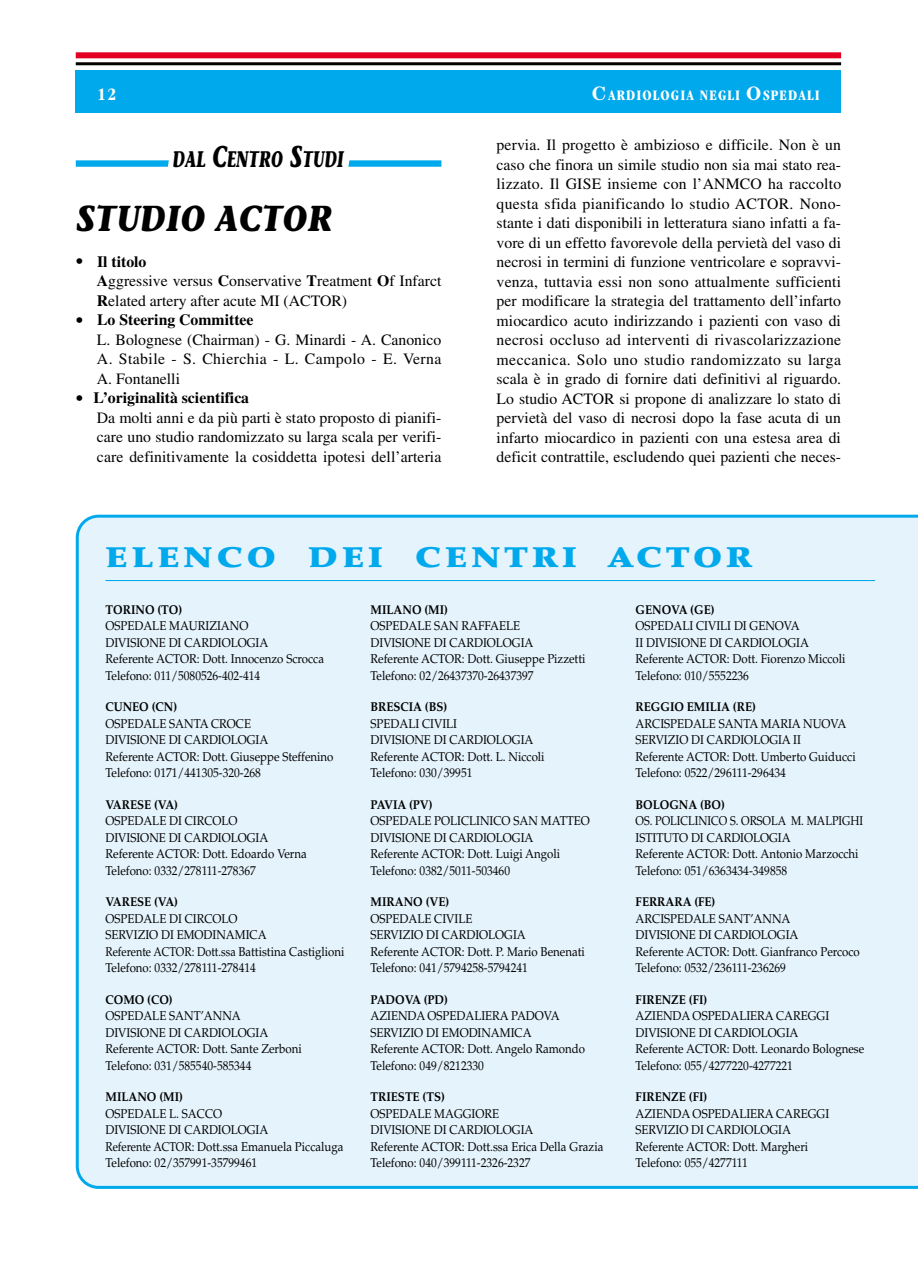
<style>
.page{position:relative;width:918px;height:1262px;background:#fff}
.page>*{position:absolute;margin:0;border:0;box-sizing:border-box;transform-origin:0 0}
.t1{font:italic 700 36px "Stone Informal";color:#000;scale:.9 1}
.t2{font:900 28.5px "Palatino";letter-spacing:.12em;color:#00a9eb;scale:1.2 1}
.t3{font:italic 700 22.5px "Stone Informal";color:#000;scale:.7 1}
.t4{font:700 condensed 18px "Garamond";color:#fff}
.t5{font:15.75px/19.5px "Times";color:#000}
.t6{font:700 condensed 15px "Garamond";letter-spacing:.075em;color:#fff}
.t7{font:12.75px/16.5px "Palatino";color:#000;scale:.9 1}
.t8{font:700 12.75px "Palatino";color:#000;scale:.9 1}
.t9{font:12.75px/16.5px "Palatino";color:#000;scale:.85 1}
.s1{font-family:"Century";font-stretch:normal;font-size:19.5px}
.s2{font-size:30px}
.s3{font-size:21px}
.s4{font-weight:700}
</style>
<div class="page">
<div style="left:76px;top:514px;width:842px;height:674px;background:#e5f3fc"></div>
<div style="left:76px;top:52px;width:765px;height:6px;background:#e30023"></div>
<hr style="left:76px;top:62px;width:765px;height:3px;background:#000">
<div style="left:76px;top:70px;width:765px;height:43px;background:#00a9eb"></div>
<svg style="left:348px;top:160px;width:93px;height:7px"></svg>
<svg style="left:76px;top:160px;width:93px;height:7px"></svg>
<hr style="left:106px;top:580px;width:769px;height:1px;background:#00a9eb">
<h3 class="t4" style="left:97px;top:87px;width:21px">12</h3>
<p class="t6" style="left:592px;top:89px;width:229px"><span class="s1">C</span>ARDIOLOGIA NEGLI <span class="s1">O</span>SPEDALI</p>
<h3 class="t3" style="left:173px;top:150px;width:246px">DAL <span class="s2">C</span>ENTRO <span class="s2">S</span>TUDI</h3>
<h1 class="t1" style="left:76px;top:204px;width:287px">STUDIO ACTOR</h1>
<p class="t5" style="left:97px;top:253px;width:346px;text-indent:-21px"><span class="s3">•</span> <span class="s4">Il titolo<br>A</span>ggressive versus <span class="s4">C</span>onservative <span class="s4">T</span>reatment <span class="s4">O</span>f Infarct<br><span class="s4">R</span>elated artery after acute MI (ACTOR)</p>
<p class="t5" style="left:97px;top:312px;width:346px;text-indent:-21px"><span class="s3">•</span> <span class="s4">Lo Steering Committee<br></span>L. Bolognese (Chairman) - G. Minardi - A. Canonico A. Stabile - S. Chierchia - L. Campolo - E. Verna A. Fontanelli</p>
<p class="t5" style="left:97px;top:390px;width:346px;text-indent:-21px"><span class="s3">•</span> <span class="s4">L’originalità scientifica<br></span>Da molti anni e da più parti è stato proposto di pianifi&shy;care uno studio randomizzato su larga scala per verifi&shy;care definitivamente la cosiddetta ipotesi dell’arteria</p>
<p class="t5" style="left:497px;top:137px;width:346px;text-align:justify">pervia. Il progetto è ambizioso e difficile. Non è un caso che finora un simile studio non sia mai stato rea&shy;lizzato. Il GISE insieme con l’ANMCO ha raccolto questa sfida pianificando lo studio ACTOR. Nono&shy;stante i dati disponibili in letteratura siano infatti a fa&shy;vore di un effetto favorevole della pervietà del vaso di necrosi in termini di funzione ventricolare e sopravvi&shy;venza, tuttavia essi non sono attualmente sufficienti per modificare la strategia del trattamento dell’infarto miocardico acuto indirizzando i pazienti con vaso di necrosi occluso ad interventi di rivascolarizzazione meccanica. Solo uno studio randomizzato su larga scala è in grado di fornire dati definitivi al riguardo.<br>Lo studio ACTOR si propone di analizzare lo stato di pervietà del vaso di necrosi dopo la fase acuta di un infarto miocardico in pazienti con una estesa area di deficit contrattile, escludendo quei pazienti che neces-</p>
<h2 class="t2" style="left:106px;top:546px;width:540px">ELENCO DEI CENTRI ACTOR</h2>
<p class="t8" style="left:106px;top:604px;width:87px">TORINO (TO)</p>
<p class="t7" style="left:106px;top:619px;width:244px">OSPEDALE MAURIZIANO<br>DIVISIONE DI CARDIOLOGIA<br>Referente ACTOR: Dott. Innocenzo Scrocca<br>Telefono: 011/5080526-402-414</p>
<p class="t8" style="left:106px;top:702px;width:81px">CUNEO (CN)</p>
<p class="t7" style="left:106px;top:716px;width:255px">OSPEDALE SANTA CROCE<br>DIVISIONE DI CARDIOLOGIA<br>Referente ACTOR: Dott. Giuseppe Steffenino<br>Telefono: 0171/441305-320-268</p>
<p class="t8" style="left:106px;top:799px;width:82px">VARESE (VA)</p>
<p class="t7" style="left:106px;top:814px;width:225px">OSPEDALE DI CIRCOLO<br>DIVISIONE DI CARDIOLOGIA<br>Referente ACTOR: Dott. Edoardo Verna<br>Telefono: 0332/278111-278367</p>
<p class="t8" style="left:106px;top:897px;width:82px">VARESE (VA)</p>
<p class="t7" style="left:106px;top:911px;width:267px">OSPEDALE DI CIRCOLO<br>SERVIZIO DI EMODINAMICA<br>Referente ACTOR: Dott.ssa Battistina Castiglioni<br>Telefono: 0332/278111-278414</p>
<p class="t8" style="left:106px;top:994px;width:76px">COMO (CO)</p>
<p class="t7" style="left:106px;top:1009px;width:219px">OSPEDALE SANT’ANNA<br>DIVISIONE DI CARDIOLOGIA<br>Referente ACTOR: Dott. Sante Zerboni<br>Telefono: 031/585540-585344</p>
<p class="t8" style="left:106px;top:1092px;width:88px">MILANO (MI)</p>
<p class="t7" style="left:106px;top:1106px;width:266px">OSPEDALE L. SACCO<br>DIVISIONE DI CARDIOLOGIA<br>Referente ACTOR: Dott.ssa Emanuela Piccaluga<br>Telefono: 02/357991-35799461</p>
<p class="t8" style="left:371px;top:604px;width:88px">MILANO (MI)</p>
<p class="t7" style="left:371px;top:619px;width:240px">OSPEDALE SAN RAFFAELE<br>DIVISIONE DI CARDIOLOGIA<br>Referente ACTOR: Dott. Giuseppe Pizzetti<br>Telefono: 02/26437370-26437397</p>
<p class="t8" style="left:371px;top:702px;width:87px">BRESCIA (BS)</p>
<p class="t7" style="left:371px;top:716px;width:195px">SPEDALI CIVILI<br>DIVISIONE DI CARDIOLOGIA<br>Referente ACTOR: Dott. L. Niccoli<br>Telefono: 030/39951</p>
<p class="t8" style="left:371px;top:799px;width:71px">PAVIA (PV)</p>
<p class="t7" style="left:371px;top:814px;width:245px">OSPEDALE POLICLINICO SAN MATTEO<br>DIVISIONE DI CARDIOLOGIA<br>Referente ACTOR: Dott. Luigi Angoli<br>Telefono: 0382/5011-503460</p>
<p class="t8" style="left:371px;top:897px;width:89px">MIRANO (VE)</p>
<p class="t7" style="left:371px;top:911px;width:240px">OSPEDALE CIVILE<br>SERVIZIO DI CARDIOLOGIA<br>Referente ACTOR: Dott. P. Mario Benenati<br>Telefono: 041/5794258-5794241</p>
<p class="t8" style="left:371px;top:994px;width:88px">PADOVA (PD)</p>
<p class="t7" style="left:371px;top:1009px;width:240px">AZIENDA OSPEDALIERA PADOVA<br>SERVIZIO DI EMODINAMICA<br>Referente ACTOR: Dott. Angelo Ramondo<br>Telefono: 049/8212330</p>
<p class="t8" style="left:371px;top:1092px;width:84px">TRIESTE (TS)</p>
<p class="t7" style="left:371px;top:1106px;width:260px">OSPEDALE MAGGIORE<br>DIVISIONE DI CARDIOLOGIA<br>Referente ACTOR: Dott.ssa Erica Della Grazia<br>Telefono: 040/399111-2326-2327</p>
<p class="t8" style="left:636px;top:604px;width:89px">GENOVA (GE)</p>
<p class="t7" style="left:636px;top:619px;width:235px">OSPEDALI CIVILI DI GENOVA<br>II DIVISIONE DI CARDIOLOGIA<br>Referente ACTOR: Dott. Fiorenzo Miccoli<br>Telefono: 010/5552236</p>
<p class="t8" style="left:636px;top:702px;width:135px">REGGIO EMILIA (RE)</p>
<p class="t7" style="left:636px;top:716px;width:246px">ARCISPEDALE SANTA MARIA NUOVA<br>SERVIZIO DI CARDIOLOGIA II<br>Referente ACTOR: Dott. Umberto Guiducci<br>Telefono: 0522/296111-296434</p>
<p class="t8" style="left:636px;top:799px;width:101px">BOLOGNA (BO)</p>
<p class="t9" style="left:636px;top:814px;width:269px">OS. POLICLINICO S. ORSOLA M. MALPIGHI ISTITUTO DI CARDIOLOGIA<br>Referente ACTOR: Dott. Antonio Marzocchi Telefono: 051/6363434-349858</p>
<p class="t8" style="left:636px;top:897px;width:90px">FERRARA (FE)</p>
<p class="t7" style="left:636px;top:911px;width:251px">ARCISPEDALE SANT’ANNA<br>DIVISIONE DI CARDIOLOGIA<br>Referente ACTOR: Dott. Gianfranco Percoco<br>Telefono: 0532/236111-236269</p>
<p class="t8" style="left:636px;top:994px;width:81px">FIRENZE (FI)</p>
<p class="t7" style="left:636px;top:1009px;width:256px">AZIENDA OSPEDALIERA CAREGGI DIVISIONE DI CARDIOLOGIA<br>Referente ACTOR: Dott. Leonardo Bolognese Telefono: 055/4277220-4277221</p>
<p class="t8" style="left:636px;top:1092px;width:81px">FIRENZE (FI)</p>
<p class="t7" style="left:636px;top:1106px;width:217px">AZIENDA OSPEDALIERA CAREGGI<br>SERVIZIO DI CARDIOLOGIA<br>Referente ACTOR: Dott. Margheri<br>Telefono: 055/4277111</p>
</div>
